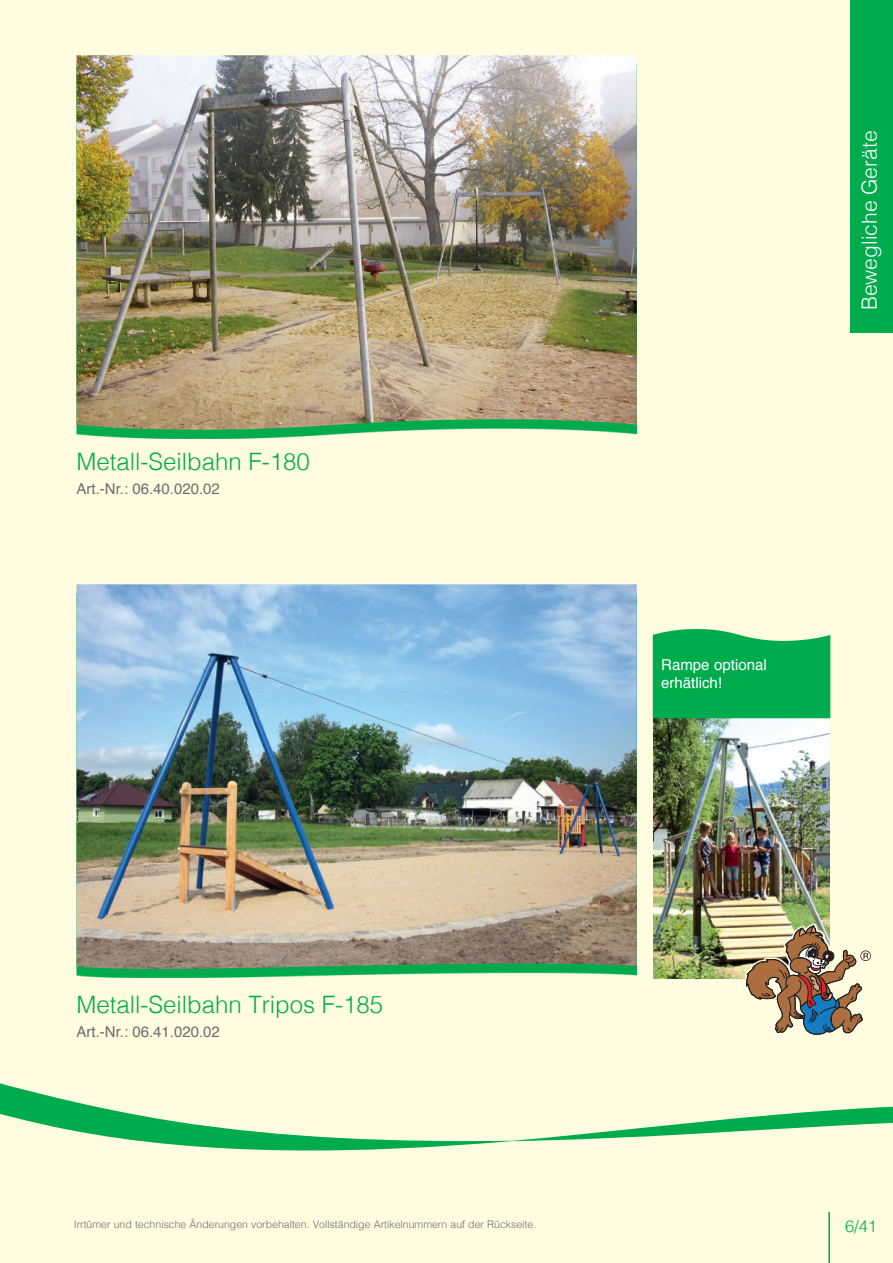
<style>
.page{position:relative;width:893px;height:1263px;background:#fffce0}
.page>*{position:absolute;margin:0;border:0;box-sizing:border-box;transform-origin:0 0}
.t1{font:300 24px "Helvetica";color:#00ab4d}
.t2{font:300 21px "Helvetica";color:#fff}
.t3{font:300 16.5px "Helvetica";color:#00ab4d}
.t4{font:15px "Helvetica";color:#6c6d70}
.t5{font:15px/18px "Helvetica";color:#fff}
.t6{font:300 10.5px "Helvetica";color:#6c6d70}
</style>
<div class="page">
<img style="left:77px;top:55px;width:560px;height:377px">
<img style="left:77px;top:584px;width:560px;height:387px">
<div style="left:850px;top:0;width:43px;height:333px;background:#00ab4d"></div>
<img style="left:654px;top:718px;width:175px;height:258px">
<svg style="left:744px;top:923px;width:86px;height:53px"></svg>
<img style="left:746px;top:925px;width:125px;height:51px">
<svg style="left:653px;top:628px;width:177px;height:90px;background:#13b158"></svg>
<svg style="left:0;top:976px;width:893px;height:175px"></svg>
<hr style="left:828px;top:1212px;width:2px;height:51px;background:#00ab4d">
<h1 class="t1" style="left:77px;top:441px;width:235px">Metall-Seilbahn F-180</h1>
<h3 class="t4" style="left:77px;top:477px;width:145px">Art.-Nr.: 06.40.020.02</h3>
<h1 class="t1" style="left:77px;top:984px;width:308px">Metall-Seilbahn Tripos F-185</h1>
<h3 class="t4" style="left:77px;top:1020px;width:145px">Art.-Nr.: 06.41.020.02</h3>
<h2 class="t2" style="left:851px;top:310px;width:181px;rotate:-90deg">Bewegliche Geräte</h2>
<h3 class="t5" style="left:661px;top:656px;width:107px">Rampe optional erhätlich!</h3>
<p class="t6" style="left:74px;top:1215px;width:464px">Irrtümer und technische Änderungen vorbehalten. Vollständige Artikelnummern auf der Rückseite.</p>
<h3 class="t3" style="left:845px;top:1212px;width:34px">6/41</h3>
</div>
